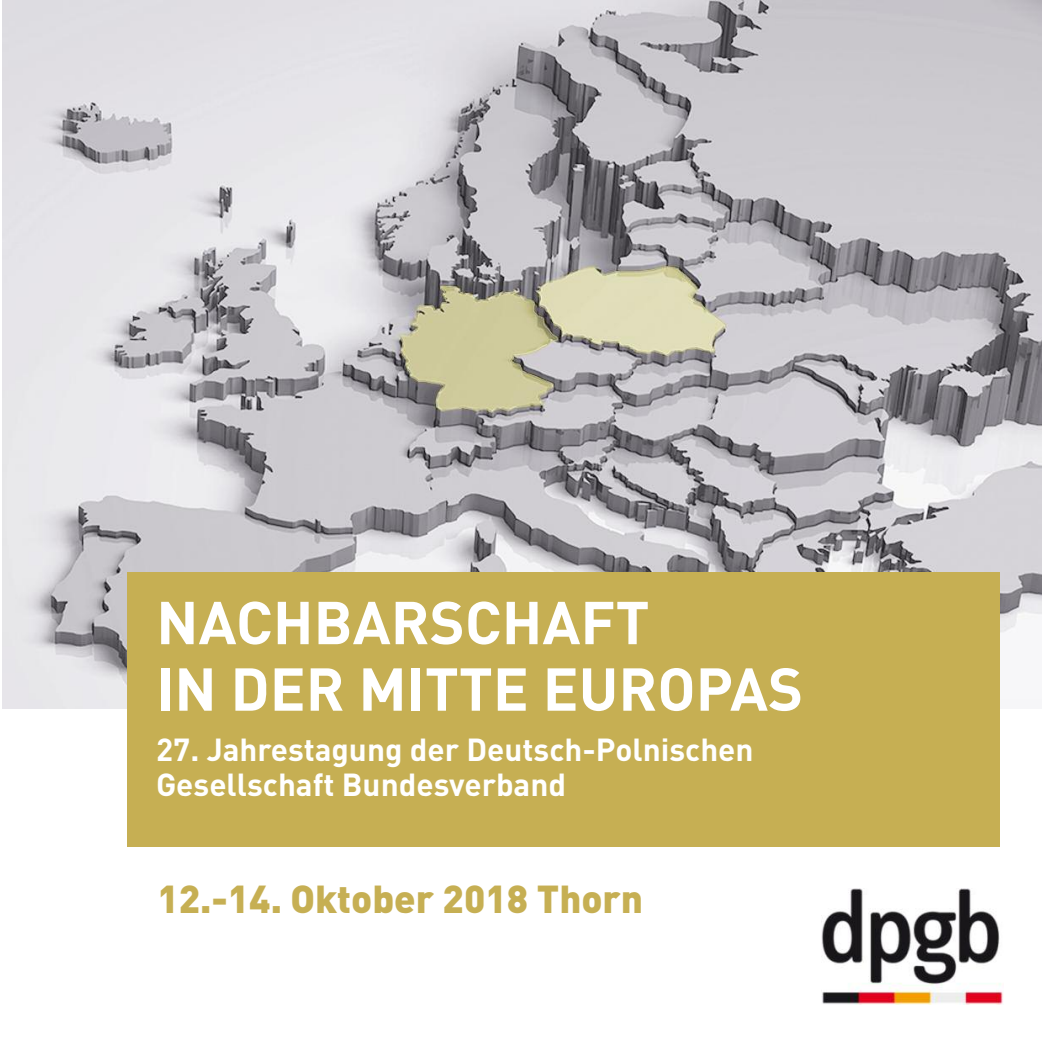
<style>
.page{position:relative;width:1042px;height:1042px;background:#fff}
.page>*{position:absolute;margin:0;border:0;box-sizing:border-box;transform-origin:0 0}
.t1{font:700 59.5px/66.5px "DIN Pro";color:#fff}
.t2{font:900 38.5px "DIN Pro";color:#c6af53}
.t3{font:700 31.5px/35px "DIN Pro";color:#fff}
</style>
<div class="page">
<img style="left:2px;top:0;width:1040px;height:709px">
<div style="left:127px;top:572px;width:872px;height:275px;background:#c6af53"></div>
<img style="left:821px;top:888px;width:182px;height:116px">
<h1 class="t1" style="left:156px;top:595px;width:648px">NACHBARSCHAFT<br>IN DER MITTE EUROPAS</h1>
<p class="t3" style="left:156px;top:735px;width:599px">27. Jahrestagung der Deutsch-Polnischen<br>Gesellschaft Bundesverband</p>
<p class="t2" style="left:157px;top:885px;width:487px">12.-14. Oktober 2018 Thorn</p>
</div>
